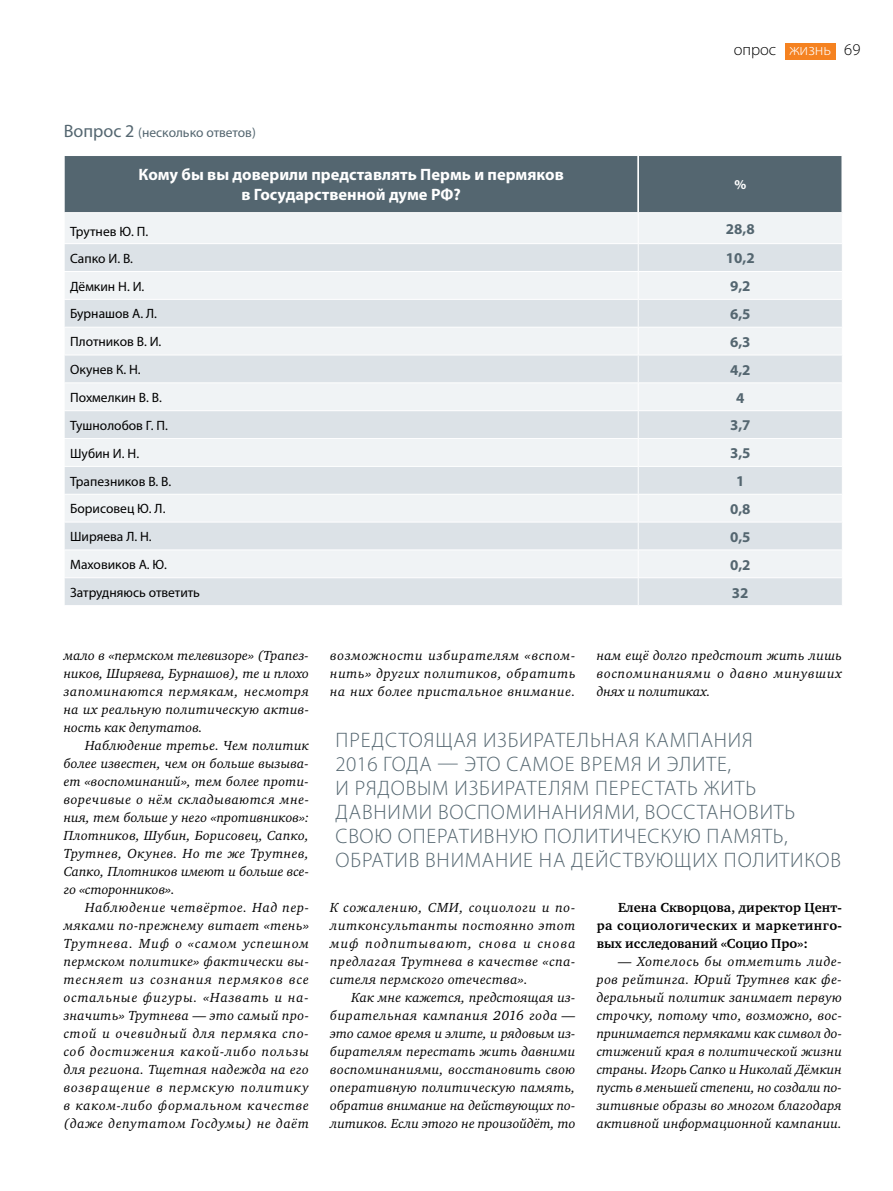
<style>
.page{position:relative;width:893px;height:1191px;background:#fff}
.page>*{position:absolute;margin:0;border:0;box-sizing:border-box;transform-origin:0 0}
.t1{font:300 21px/24px "Myriad Pro";letter-spacing:.04em;color:#546670}
.t2{font:700 16.5px/19.5px "Myriad Pro";color:#fff;text-align:center}
.t3{font:300 16.5px "Myriad Pro";color:#000}
.t4{font:700 15px "Myriad Pro";color:#546670}
.t5{font:italic 13.5px/18px "Charter ITC";letter-spacing:.025em;color:#000;text-align:justify}
.t6{font:13.5px "Myriad Pro";color:#000}
.t7{font:700 13.5px/18px "Charter ITC";letter-spacing:.03em;color:#000;text-align:justify}
.t8{font:13.5px "Myriad Pro";color:#546670}
.t9{font:700 13.5px "Myriad Pro";color:#fff}
.s1{color:#fff}
.s2{font-size:18px}
</style>
<div class="page">
<div style="left:785px;top:43px;width:50px;height:16px;background:#f58220"></div>
<div style="left:65px;top:156px;width:777px;height:56px;background:#546670"></div>
<div style="left:65px;top:213px;width:777px;height:30px;background:#f0f3f5"></div>
<svg style="left:65px;top:244px;width:777px;height:361px;fill:#dce2e7"></svg>
<hr style="left:638px;top:156px;width:1px;height:56px;background:#fff">
<hr style="left:638px;top:213px;width:1px;height:30px;background:#fff">
<hr style="left:64px;top:271px;width:574px;height:1px;background:#fff">
<hr style="left:638px;top:271px;width:205px;height:1px;background:#fff">
<hr style="left:64px;top:299px;width:574px;height:1px;background:#fff">
<hr style="left:638px;top:299px;width:205px;height:1px;background:#fff">
<hr style="left:64px;top:327px;width:574px;height:1px;background:#fff">
<hr style="left:638px;top:327px;width:205px;height:1px;background:#fff">
<hr style="left:64px;top:355px;width:574px;height:1px;background:#fff">
<hr style="left:638px;top:355px;width:205px;height:1px;background:#fff">
<hr style="left:64px;top:382px;width:574px;height:1px;background:#fff">
<hr style="left:638px;top:382px;width:205px;height:1px;background:#fff">
<hr style="left:64px;top:410px;width:574px;height:1px;background:#fff">
<hr style="left:638px;top:410px;width:205px;height:1px;background:#fff">
<hr style="left:64px;top:438px;width:574px;height:1px;background:#fff">
<hr style="left:638px;top:438px;width:205px;height:1px;background:#fff">
<hr style="left:64px;top:466px;width:574px;height:1px;background:#fff">
<hr style="left:638px;top:466px;width:205px;height:1px;background:#fff">
<hr style="left:64px;top:494px;width:574px;height:1px;background:#fff">
<hr style="left:638px;top:494px;width:205px;height:1px;background:#fff">
<hr style="left:64px;top:522px;width:574px;height:1px;background:#fff">
<hr style="left:638px;top:522px;width:205px;height:1px;background:#fff">
<hr style="left:64px;top:549px;width:574px;height:1px;background:#fff">
<hr style="left:638px;top:549px;width:205px;height:1px;background:#fff">
<hr style="left:64px;top:577px;width:574px;height:1px;background:#fff">
<svg style="left:64px;top:245px;width:1px;height:360px"></svg>
<hr style="left:638px;top:577px;width:205px;height:1px;background:#fff">
<svg style="left:638px;top:244px;width:1px;height:361px"></svg>
<p class="t3" style="left:734px;top:40px;width:128px">опрос <span class="s1">жизнь</span> 69</p>
<p class="t8" style="left:64px;top:124px;width:194px"><span class="s2">Вопрос 2</span> (несколько ответов)</p>
<p class="t2" style="left:139px;top:165px;width:427px">Кому бы вы доверили представлять Пермь и пермяков в Государственной думе РФ?</p>
<p class="t9" style="left:734px;top:176px;width:13px">%</p>
<p class="t6" style="left:70px;top:223px;width:80px">Трутнев Ю. П.</p>
<p class="t4" style="left:726px;top:219px;width:30px">28,8</p>
<p class="t6" style="left:70px;top:250px;width:64px">Сапко И. В.</p>
<p class="t4" style="left:726px;top:248px;width:30px">10,2</p>
<p class="t6" style="left:70px;top:278px;width:76px">Дёмкин Н. И.</p>
<p class="t4" style="left:730px;top:276px;width:22px">9,2</p>
<p class="t6" style="left:70px;top:306px;width:88px">Бурнашов А. Л.</p>
<p class="t4" style="left:730px;top:304px;width:22px">6,5</p>
<p class="t6" style="left:70px;top:333px;width:93px">Плотников В. И.</p>
<p class="t4" style="left:730px;top:332px;width:22px">6,3</p>
<p class="t6" style="left:70px;top:361px;width:72px">Окунев К. Н.</p>
<p class="t4" style="left:730px;top:360px;width:22px">4,2</p>
<p class="t6" style="left:70px;top:389px;width:93px">Похмелкин В. В.</p>
<p class="t4" style="left:736px;top:388px;width:10px">4</p>
<p class="t6" style="left:70px;top:417px;width:99px">Тушнолобов Г. П.</p>
<p class="t4" style="left:730px;top:415px;width:22px">3,7</p>
<p class="t6" style="left:70px;top:445px;width:70px">Шубин И. Н.</p>
<p class="t4" style="left:730px;top:443px;width:22px">3,5</p>
<p class="t6" style="left:70px;top:473px;width:103px">Трапезников В. В.</p>
<p class="t4" style="left:736px;top:471px;width:10px">1</p>
<p class="t6" style="left:70px;top:500px;width:97px">Борисовец Ю. Л.</p>
<p class="t4" style="left:730px;top:499px;width:22px">0,8</p>
<p class="t6" style="left:70px;top:528px;width:83px">Ширяева Л. Н.</p>
<p class="t4" style="left:730px;top:527px;width:22px">0,5</p>
<p class="t6" style="left:70px;top:556px;width:98px">Маховиков А. Ю.</p>
<p class="t4" style="left:730px;top:555px;width:22px">0,2</p>
<p class="t6" style="left:70px;top:584px;width:131px">Затрудняюсь ответить</p>
<p class="t4" style="left:732px;top:582px;width:18px">32</p>
<p class="t5" style="left:64px;top:646px;width:247px">мало в «пермском телевизоре» (Трапез&shy;ников, Ширяева, Бурнашов), те и плохо запоминаются пермякам, несмотря на их реальную политическую актив&shy;ность как депутатов.</p>
<p class="t5" style="left:64px;top:736px;width:247px;text-indent:21px">Наблюдение третье. Чем политик более известен, чем он больше вызыва&shy;ет «воспоминаний», тем более проти&shy;воречивые о нём складываются мне&shy;ния, тем больше у него «противников»:<br>Плотников, Шубин, Борисовец, Сапко, Трутнев, Окунев. Но те же Трутнев, Сапко, Плотников имеют и больше все&shy;го «сторонников».</p>
<p class="t5" style="left:64px;top:898px;width:247px;text-indent:21px">Наблюдение четвёртое. Над пер&shy;мяками по-прежнему витает «тень» Трутнева. Миф о «самом успешном пермском политике» фактически вы&shy;тесняет из сознания пермяков все остальные фигуры. «Назвать и на&shy;значить» Трутнева — это самый про&shy;стой и очевидный для пермяка спо&shy;соб достижения какой-либо пользы для региона. Тщетная надежда на его возвращение в пермскую политику в каком-либо формальном качестве (даже депутатом Госдумы) не даёт</p>
<p class="t5" style="left:330px;top:646px;width:247px">возможности избирателям «вспом&shy;нить» других политиков, обратить на них более пристальное внимание.</p>
<p class="t5" style="left:597px;top:646px;width:247px">нам ещё долго предстоит жить лишь воспоминаниями о давно минувших днях и политиках.</p>
<h1 class="t1" style="left:336px;top:728px;width:507px">ПРЕДСТОЯЩАЯ ИЗБИРАТЕЛЬНАЯ КАМПАНИЯ<br>2016 ГОДА — ЭТО САМОЕ ВРЕМЯ И ЭЛИТЕ,<br>И РЯДОВЫМ ИЗБИРАТЕЛЯМ ПЕРЕСТАТЬ ЖИТЬ ДАВНИМИ ВОСПОМИНАНИЯМИ, ВОССТАНОВИТЬ СВОЮ ОПЕРАТИВНУЮ ПОЛИТИЧЕСКУЮ ПАМЯТЬ, ОБРАТИВ ВНИМАНИЕ НА ДЕЙСТВУЮЩИХ ПОЛИТИКОВ</h1>
<p class="t5" style="left:330px;top:898px;width:247px">К сожалению, СМИ, социологи и по&shy;литконсультанты постоянно этот миф подпитывают, снова и снова предлагая Трутнева в качестве «спа&shy;сителя пермского отечества».</p>
<p class="t5" style="left:330px;top:988px;width:247px;text-indent:21px">Как мне кажется, предстоящая из&shy;бирательная кампания 2016 года — это самое время и элите, и рядовым из&shy;бирателям перестать жить давними воспоминаниями, восстановить свою оперативную политическую память, обратив внимание на действующих по&shy;литиков. Если этого не произойдёт, то</p>
<p class="t7" style="left:597px;top:898px;width:247px;text-indent:21px">Елена Скворцова, директор Цент&shy;ра социологических и маркетинго&shy;вых исследований «Социо Про»:</p>
<p class="t5" style="left:597px;top:952px;width:247px;text-indent:21px">— Хотелось бы отметить лиде&shy;ров рейтинга. Юрий Трутнев как фе&shy;деральный политик занимает первую строчку, потому что, возможно, вос&shy;принимается пермяками как символ до&shy;стижений края в политической жизни страны. Игорь Сапко и Николай Дёмкин пусть в меньшей степени, но создали по&shy;зитивные образы во многом благодаря активной информационной кампании.</p>
</div>
